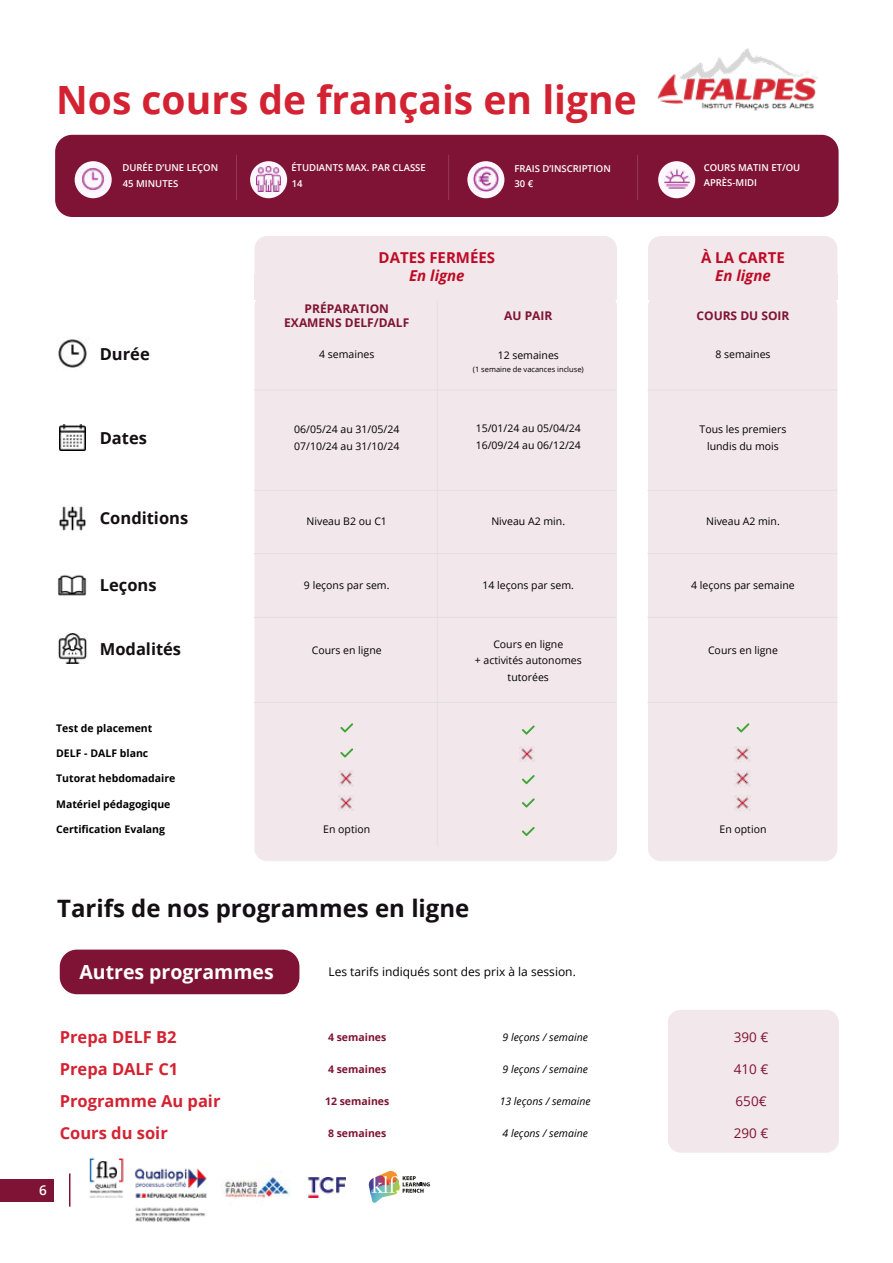
<style>
.page{position:relative;width:893px;height:1263px;background:#fff}
.page>*{position:absolute;margin:0;border:0;box-sizing:border-box;transform-origin:0 0}
.t1{font:700 39px "Open Sans";color:#d32333}
.t2{font:700 24px "Open Sans";color:#140f12}
.t3{font:700 19.5px "Open Sans";color:#fff}
.t4{font:700 16.5px/32px "Open Sans";color:#d32333}
.t5{font:700 16.5px "Open Sans";color:#140f12}
.t6{font:700 15px "Open Sans";color:#be0a26}
.t7{font:italic 700 15px "Open Sans";color:#be0a26}
.t8{font:13.5px "Open Sans";color:#7f1335}
.t9{font:600 13.5px "Open Sans";color:#fff}
.t10{font:700 12px/14.4px "Open Sans";color:#7f1335;text-align:center}
.t11{font:12px "Open Sans";color:#000}
.t12{font:10.5px/16.5px "Open Sans";color:#000;text-align:center}
.t13{font:700 10.5px "Open Sans";color:#000}
.t14{font:italic 10.5px "Open Sans";color:#000}
.t15{font:700 10.5px "Open Sans";color:#7f1335}
.t16{font:600 9.45px/16.4px "Open Sans";color:#fff}
.t17{font:7.5px "Open Sans";color:#000}
</style>
<div class="page">
<div style="left:0;top:1179px;width:54px;height:22px;background:#7f1335"></div>
<hr style="left:69px;top:1173px;width:1px;height:33px;background:#7f1335">
<svg style="left:369px;top:1171px;width:61px;height:32px"></svg>
<img style="left:222px;top:1175px;width:69px;height:23px">
<img style="left:89px;top:1157px;width:118px;height:65px">
<img style="left:308px;top:1177px;width:37px;height:20px">
<img style="left:658px;top:48px;width:160px;height:63px">
<div style="left:60px;top:949px;width:239px;height:45px;background:#7f1335;border-radius:17px"></div>
<div style="left:668px;top:1010px;width:171px;height:143px;background:#f2e7eb;border-radius:13px"></div>
<div style="left:55px;top:135px;width:784px;height:82px;background:#7f1335;border-radius:17px"></div>
<hr style="left:236px;top:155px;width:1px;height:45px;background:#e1e1e1">
<hr style="left:448px;top:155px;width:1px;height:45px;background:#e1e1e1">
<hr style="left:637px;top:155px;width:1px;height:45px;background:#e1e1e1">
<div style="left:75px;top:161px;width:37px;height:37px;background:#fff7fe;border-radius:50%"></div>
<svg style="left:250px;top:161px;width:37px;height:37px"></svg>
<div style="left:467px;top:161px;width:37px;height:37px;background:#fff7fe;border-radius:50%"></div>
<div style="left:658px;top:161px;width:37px;height:37px;background:#fff7fe;border-radius:50%"></div>
<img style="left:82px;top:167px;width:23px;height:24px">
<img style="left:256px;top:167px;width:25px;height:24px">
<img style="left:474px;top:167px;width:24px;height:24px">
<img style="left:664px;top:169px;width:25px;height:20px">
<div style="left:254px;top:294px;width:363px;height:567px;background:#f2e7eb;border-radius:13px"></div>
<div style="left:648px;top:294px;width:189px;height:567px;background:#f2e7eb;border-radius:13px"></div>
<div style="left:254px;top:236px;width:363px;height:59px;background:#f2e7eb;border-radius:13px"></div>
<div style="left:648px;top:236px;width:189px;height:59px;background:#f2e7eb;border-radius:13px"></div>
<svg style="left:340px;top:723px;width:13px;height:9px"></svg>
<svg style="left:736px;top:723px;width:13px;height:9px"></svg>
<svg style="left:340px;top:748px;width:13px;height:9px"></svg>
<svg style="left:522px;top:725px;width:13px;height:10px"></svg>
<svg style="left:522px;top:798px;width:13px;height:9px"></svg>
<svg style="left:522px;top:775px;width:13px;height:9px"></svg>
<svg style="left:522px;top:827px;width:13px;height:9px"></svg>
<svg style="left:254px;top:286px;width:363px;height:14px"></svg>
<svg style="left:648px;top:286px;width:189px;height:14px"></svg>
<hr style="left:437px;top:300px;width:1px;height:546px;background:#e1e1e1">
<hr style="left:254px;top:490px;width:362px;height:1px;background:#e1e1e1">
<hr style="left:647px;top:490px;width:190px;height:1px;background:#e1e1e1">
<hr style="left:254px;top:702px;width:362px;height:1px;background:#e1e1e1">
<hr style="left:647px;top:702px;width:190px;height:1px;background:#e1e1e1">
<hr style="left:254px;top:617px;width:362px;height:1px;background:#e1e1e1">
<hr style="left:647px;top:617px;width:190px;height:1px;background:#e1e1e1">
<hr style="left:254px;top:553px;width:362px;height:1px;background:#e1e1e1">
<hr style="left:647px;top:553px;width:190px;height:1px;background:#e1e1e1">
<hr style="left:254px;top:390px;width:362px;height:1px;background:#e1e1e1">
<hr style="left:647px;top:390px;width:190px;height:1px;background:#e1e1e1">
<img style="left:58px;top:338px;width:29px;height:30px">
<img style="left:59px;top:425px;width:26px;height:26px">
<img style="left:59px;top:505px;width:26px;height:26px">
<img style="left:58px;top:574px;width:29px;height:22px">
<img style="left:57px;top:634px;width:30px;height:30px">
<img style="left:338px;top:771px;width:16px;height:15px">
<img style="left:735px;top:771px;width:15px;height:15px">
<img style="left:735px;top:746px;width:15px;height:16px">
<img style="left:519px;top:746px;width:16px;height:16px">
<img style="left:338px;top:795px;width:16px;height:15px">
<img style="left:735px;top:795px;width:15px;height:15px">
<h1 class="t1" style="left:56px;top:72px;width:582px">Nos cours de français en ligne</h1>
<p class="t16" style="left:122px;top:159px;width:97px">DURÉE D’UNE LEÇON<br>45 MINUTES</p>
<p class="t16" style="left:291px;top:159px;width:136px">ÉTUDIANTS MAX. PAR CLASSE<br>14</p>
<p class="t16" style="left:704px;top:160px;width:98px;line-height:15.1px">COURS MATIN ET/OU<br>APRÈS-MIDI</p>
<p class="t16" style="left:514px;top:161px;width:98px;line-height:14.7px">FRAIS D’INSCRIPTION<br>30 €</p>
<h3 class="t5" style="left:100px;top:343px;width:52px">Durée</h3>
<h3 class="t5" style="left:100px;top:426px;width:49px">Dates</h3>
<h3 class="t5" style="left:100px;top:507px;width:90px">Conditions</h3>
<h3 class="t5" style="left:100px;top:574px;width:58px">Leçons</h3>
<h3 class="t5" style="left:100px;top:637px;width:83px">Modalités</h3>
<p class="t13" style="left:56px;top:721px;width:98px">Test de placement</p>
<p class="t13" style="left:56px;top:746px;width:94px">DELF - DALF blanc</p>
<p class="t13" style="left:56px;top:771px;width:121px">Tutorat hebdomadaire</p>
<p class="t13" style="left:56px;top:797px;width:116px">Matériel pédagogique</p>
<p class="t13" style="left:56px;top:822px;width:110px">Certification Evalang</p>
<h3 class="t6" style="left:379px;top:247px;width:118px">DATES FERMÉES</h3>
<h3 class="t7" style="left:409px;top:265px;width:57px">En ligne</h3>
<h3 class="t6" style="left:701px;top:247px;width:85px">À LA CARTE</h3>
<h3 class="t7" style="left:715px;top:265px;width:57px">En ligne</h3>
<p class="t10" style="left:284px;top:301px;width:126px">PRÉPARATION<br>EXAMENS DELF/DALF</p>
<p class="t10" style="left:696px;top:308px;width:95px">COURS DU SOIR</p>
<p class="t12" style="left:319px;top:346px;width:57px">4 semaines</p>
<p class="t12" style="left:715px;top:346px;width:57px">8 semaines</p>
<p class="t10" style="left:504px;top:308px;width:50px">AU PAIR</p>
<p class="t12" style="left:498px;top:346px;width:63px">12 semaines</p>
<p class="t17" style="left:473px;top:364px;width:112px">(1 semaine de vacances incluse)</p>
<p class="t12" style="left:476px;top:420px;width:107px;text-align:left">15/01/24 au 05/04/24<br>16/09/24 au 06/12/24</p>
<p class="t12" style="left:294px;top:421px;width:107px;text-align:left">06/05/24 au 31/05/24<br>07/10/24 au 31/10/24</p>
<p class="t12" style="left:699px;top:421px;width:88px">Tous les premiers lundis du mois</p>
<p class="t12" style="left:307px;top:513px;width:82px">Niveau B2 ou C1</p>
<p class="t12" style="left:706px;top:513px;width:75px">Niveau A2 min.</p>
<p class="t12" style="left:491px;top:513px;width:75px">Niveau A2 min.</p>
<p class="t12" style="left:304px;top:577px;width:87px">9 leçons par sem.</p>
<p class="t12" style="left:691px;top:577px;width:105px">4 leçons par semaine</p>
<p class="t12" style="left:482px;top:577px;width:93px">14 leçons par sem.</p>
<p class="t12" style="left:475px;top:635px;width:108px">Cours en ligne<br>+ activités autonomes tutorées</p>
<p class="t12" style="left:312px;top:641px;width:71px">Cours en ligne</p>
<p class="t12" style="left:708px;top:641px;width:71px">Cours en ligne</p>
<p class="t12" style="left:323px;top:821px;width:48px">En option</p>
<p class="t12" style="left:719px;top:821px;width:48px">En option</p>
<h2 class="t2" style="left:57px;top:891px;width:414px">Tarifs de nos programmes en ligne</h2>
<h3 class="t3" style="left:79px;top:958px;width:196px">Autres programmes</h3>
<p class="t11" style="left:328px;top:963px;width:249px">Les tarifs indiqués sont des prix à la session.</p>
<h3 class="t4" style="left:60px;top:1021px;width:162px">Prepa DELF B2<br>Prepa DALF C1<br>Programme Au pair<br>Cours du soir</h3>
<p class="t9" style="left:39px;top:1181px;width:9px">6</p>
<p class="t15" style="left:328px;top:1030px;width:60px">4 semaines</p>
<p class="t15" style="left:328px;top:1061px;width:60px">4 semaines</p>
<p class="t15" style="left:325px;top:1093px;width:66px">12 semaines</p>
<p class="t15" style="left:328px;top:1125px;width:60px">8 semaines</p>
<p class="t14" style="left:503px;top:1030px;width:87px">9 leçons / semaine</p>
<p class="t14" style="left:503px;top:1062px;width:87px">9 leçons / semaine</p>
<p class="t14" style="left:500px;top:1094px;width:93px">13 leçons / semaine</p>
<p class="t14" style="left:503px;top:1125px;width:87px">4 leçons / semaine</p>
<p class="t8" style="left:734px;top:1028px;width:36px">390 €</p>
<p class="t8" style="left:734px;top:1060px;width:36px">410 €</p>
<p class="t8" style="left:736px;top:1092px;width:33px">650€</p>
<p class="t8" style="left:734px;top:1123px;width:36px">290 €</p>
</div>
